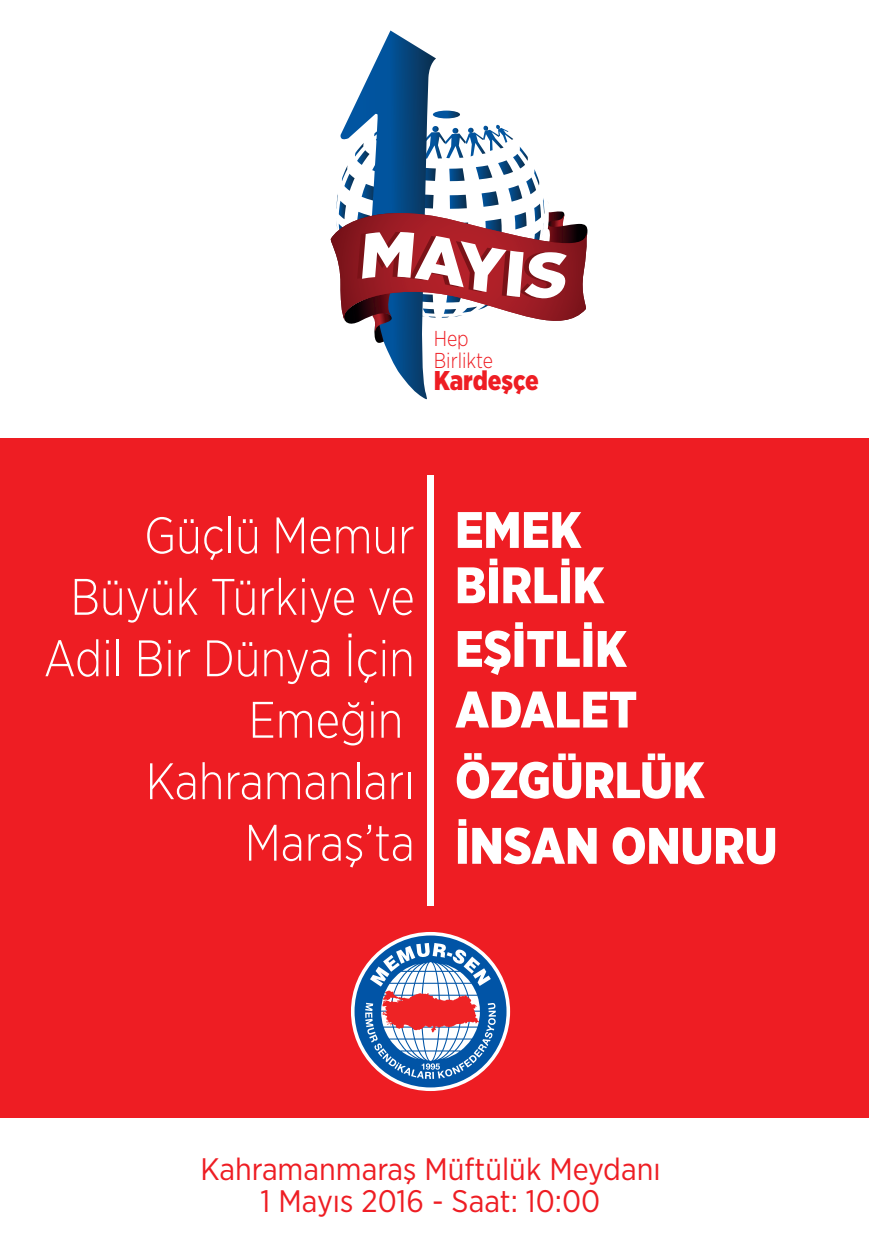
<style>
.page{position:relative;width:869px;height:1241px;background:#fff}
.page>*{position:absolute;margin:0;border:0;box-sizing:border-box;transform-origin:0 0}
.t1{font:31.06px/31.5px "Gotham Narrow";color:#ee1d23;text-align:center}
.t2{font:900 27.12px "Gotham Narrow";letter-spacing:-.005em;color:#ee1d23;scale:.94 1}
.t3{font:300 21.53px/22.1px "Gotham Narrow";color:#ee1d23;scale:.94 1}
</style>
<div class="page">
<div style="left:0;top:438px;width:868px;height:802px;background:#ee1d23"></div>
<div style="left:0;top:1118px;width:868px;height:122px;background:#fff"></div>
<div style="left:427px;top:475px;width:7px;height:430px;background:#fff"></div>
<svg style="left:456px;top:753px;width:248px;height:45px"></svg>
<svg style="left:457px;top:819px;width:9px;height:44px"></svg>
<svg style="left:472px;top:827px;width:124px;height:37px"></svg>
<svg style="left:612px;top:827px;width:162px;height:37px"></svg>
<svg style="left:457px;top:622px;width:169px;height:53px"></svg>
<svg style="left:457px;top:558px;width:40px;height:45px"></svg>
<svg style="left:503px;top:558px;width:66px;height:45px"></svg>
<svg style="left:575px;top:567px;width:29px;height:36px"></svg>
<svg style="left:457px;top:512px;width:124px;height:36px"></svg>
<svg style="left:455px;top:691px;width:181px;height:36px"></svg>
<svg style="left:147px;top:517px;width:25px;height:36px"></svg>
<svg style="left:179px;top:519px;width:19px;height:35px"></svg>
<svg style="left:204px;top:526px;width:19px;height:34px"></svg>
<hr style="left:229px;top:516px;width:2px;height:37px;background:#fff">
<svg style="left:238px;top:519px;width:19px;height:35px"></svg>
<svg style="left:276px;top:517px;width:28px;height:36px"></svg>
<svg style="left:310px;top:526px;width:20px;height:28px"></svg>
<svg style="left:336px;top:526px;width:33px;height:27px"></svg>
<svg style="left:376px;top:527px;width:18px;height:27px"></svg>
<svg style="left:402px;top:526px;width:11px;height:27px"></svg>
<svg style="left:75px;top:579px;width:22px;height:35px"></svg>
<svg style="left:103px;top:580px;width:69px;height:42px"></svg>
<svg style="left:179px;top:577px;width:18px;height:37px"></svg>
<svg style="left:212px;top:579px;width:42px;height:36px"></svg>
<svg style="left:262px;top:588px;width:11px;height:26px"></svg>
<svg style="left:279px;top:577px;width:25px;height:37px"></svg>
<svg style="left:310px;top:587px;width:44px;height:35px"></svg>
<svg style="left:369px;top:587px;width:43px;height:28px"></svg>
<svg style="left:45px;top:639px;width:53px;height:37px"></svg>
<svg style="left:106px;top:639px;width:3px;height:37px"></svg>
<hr style="left:117px;top:639px;width:2px;height:37px;background:#fff">
<svg style="left:139px;top:640px;width:23px;height:36px"></svg>
<svg style="left:168px;top:639px;width:3px;height:37px"></svg>
<svg style="left:178px;top:649px;width:12px;height:27px"></svg>
<svg style="left:207px;top:640px;width:25px;height:36px"></svg>
<svg style="left:238px;top:642px;width:18px;height:34px"></svg>
<svg style="left:264px;top:649px;width:65px;height:35px"></svg>
<svg style="left:348px;top:633px;width:3px;height:43px"></svg>
<svg style="left:358px;top:649px;width:18px;height:34px"></svg>
<svg style="left:382px;top:639px;width:3px;height:37px"></svg>
<svg style="left:393px;top:649px;width:18px;height:27px"></svg>
<svg style="left:253px;top:701px;width:20px;height:36px"></svg>
<svg style="left:279px;top:710px;width:33px;height:27px"></svg>
<svg style="left:318px;top:702px;width:45px;height:43px"></svg>
<svg style="left:371px;top:701px;width:2px;height:36px"></svg>
<svg style="left:381px;top:710px;width:18px;height:27px"></svg>
<svg style="left:150px;top:763px;width:45px;height:36px"></svg>
<svg style="left:202px;top:762px;width:19px;height:37px"></svg>
<svg style="left:228px;top:772px;width:32px;height:27px"></svg>
<svg style="left:267px;top:772px;width:57px;height:27px"></svg>
<svg style="left:331px;top:772px;width:18px;height:27px"></svg>
<hr style="left:357px;top:762px;width:2px;height:37px;background:#fff">
<svg style="left:365px;top:772px;width:19px;height:27px"></svg>
<svg style="left:391px;top:772px;width:11px;height:27px"></svg>
<hr style="left:408px;top:772px;width:2px;height:27px;background:#fff">
<svg style="left:249px;top:824px;width:27px;height:36px"></svg>
<svg style="left:283px;top:833px;width:18px;height:28px"></svg>
<svg style="left:308px;top:824px;width:103px;height:43px"></svg>
<svg style="left:330px;top:30px;width:258px;height:369px"></svg>
<svg style="left:354px;top:935px;width:152px;height:152px"></svg>
<p class="t3" style="left:433px;top:326px;width:65px">Hep<br>Birlikte</p>
<p class="t2" style="left:433px;top:362px;width:113px">Kardeşçe</p>
<p class="t1" style="left:200px;top:1152px;width:461px">Kahramanmaraş Müftülük Meydanı<br>1 Mayıs 2016 - Saat: 10:00</p>
</div>
